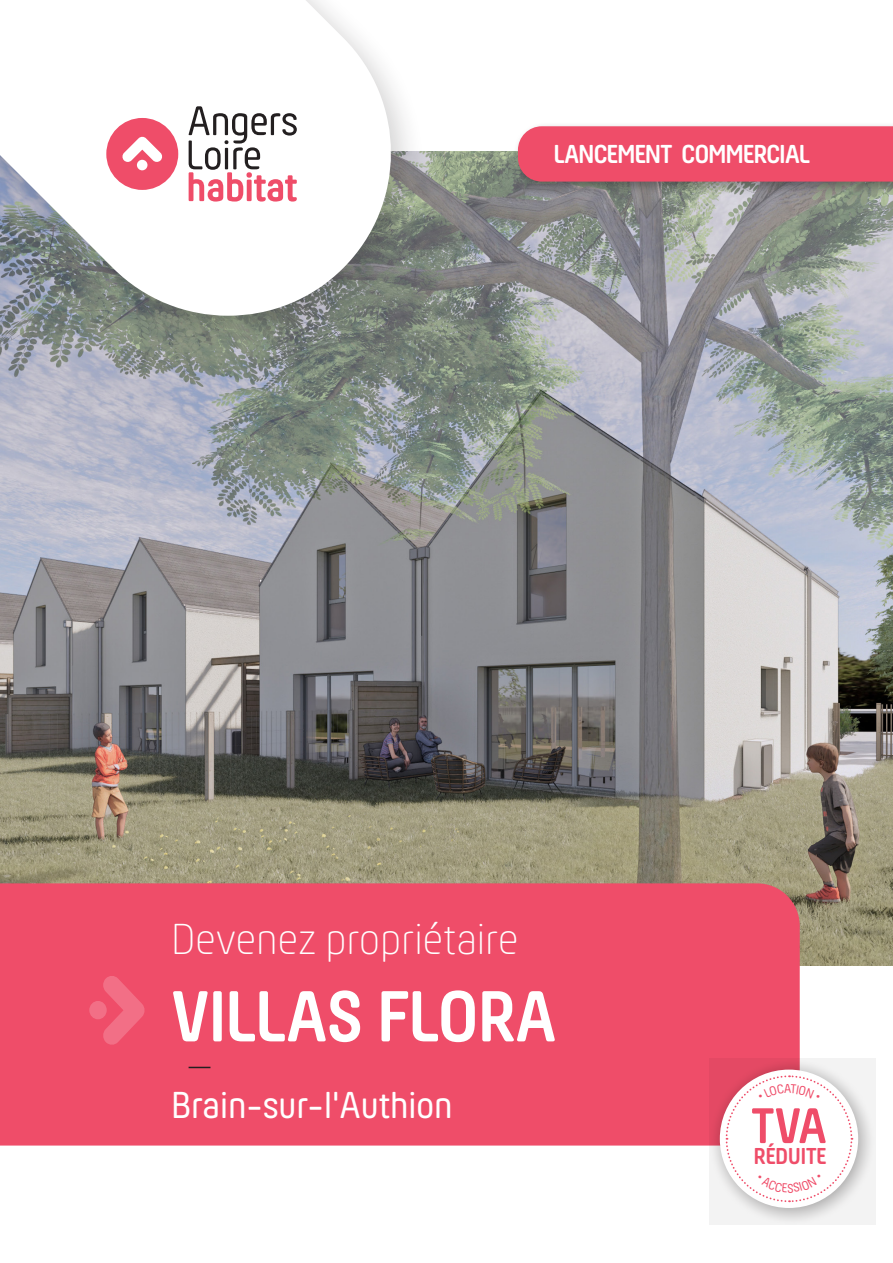
<style>
.page{position:relative;width:893px;height:1263px;background:#fff}
.page>*{position:absolute;margin:0;border:0;box-sizing:border-box;transform-origin:0 0}
.t1{font:700 75px "Hansom FY";color:#fff}
.t2{font:700 52.05px "Hansom FY";color:#ef4d69}
.t3{font:300 45px "Hansom FY";color:#fff}
.t4{font:39px "Hansom FY";color:#fff}
.t5{font:700 27px "Hansom FY";letter-spacing:-.02em;color:#fff}
.t6{font:700 23.85px "Hansom FY";color:#ef4d69}
</style>
<div class="page">
<img style="left:0;top:151px;width:893px;height:814px">
<div style="left:0;top:0;width:425px;height:350px;background:#231f20;opacity:.2"></div>
<svg style="left:0;top:0;width:407px;height:325px"></svg>
<svg style="left:188px;top:106px;width:109px;height:96px"></svg>
<div style="left:106px;top:118px;width:72px;height:72px;background:#ef4d69;border-radius:50%"></div>
<div style="left:137px;top:160px;width:10px;height:10px;background:#fff;border-radius:50%"></div>
<svg style="left:122px;top:136px;width:40px;height:26px"></svg>
<div style="left:513px;top:122px;width:380px;height:73px;background:#231f20;opacity:.4"></div>
<div style="left:518px;top:126px;width:375px;height:56px;background:#ef4d69"></div>
<div style="left:0;top:883px;width:800px;height:262px;background:#ef4d69"></div>
<div style="left:89px;top:1001px;width:18px;height:18px;background:#f26f86;border-radius:50%"></div>
<svg style="left:102px;top:975px;width:43px;height:70px;background:#f05e77"></svg>
<svg style="left:189px;top:1067px;width:21px;height:1px"></svg>
<svg style="left:709px;top:1058px;width:167px;height:167px;fill:#f0f0f0"></svg>
<div style="left:720px;top:1069px;width:138px;height:139px;background:#fff;border-radius:50%"></div>
<svg style="left:725px;top:1074px;width:128px;height:129px"></svg>
<p class="t5" style="left:554px;top:138px;width:258px">LANCEMENT COMMERCIAL</p>
<p class="t3" style="left:172px;top:913px;width:348px">Devenez propriétaire</p>
<p class="t1" style="left:172px;top:973px;width:386px">VILLAS FLORA</p>
<p class="t4" style="left:172px;top:1082px;width:283px">Brain-sur-l'Authion</p>
<p class="t2" style="left:751px;top:1096px;width:77px">TVA</p>
<p class="t6" style="left:754px;top:1142px;width:74px">RÉDUITE</p>
</div>
